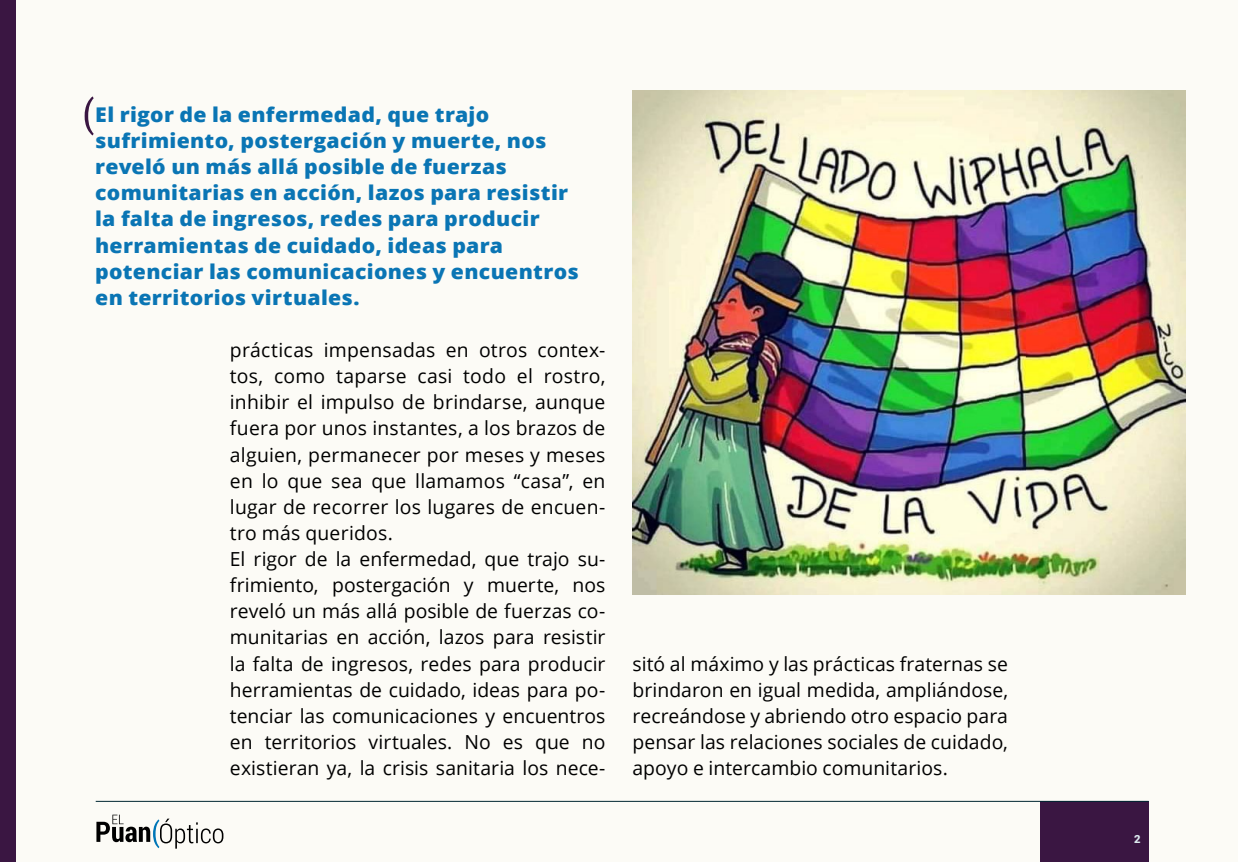
<style>
.page{position:relative;width:1238px;height:862px;background:#fff}
.page>*{position:absolute;margin:0;border:0;box-sizing:border-box;transform-origin:0 0}
.destacado{font:800 20.25px/26.1px "Open Sans";letter-spacing:.015em;color:#0a75b4;scale:1.05 1}
.textosinsangria{font:19.35px/26.1px "Open Sans";letter-spacing:.005em;color:#000;text-align:justify}
.t1{font:900 11.25px "Roboto";color:#dbe9ee}
</style>
<div class="page">
<div style="left:0;top:0;width:1237px;height:861px;background:#fcfbf6"></div>
<div style="left:0;top:0;width:16px;height:861px;background:#3a1642"></div>
<div style="left:1039px;top:800px;width:109px;height:61px;background:#3a1642"></div>
<hr style="left:96px;top:800px;width:1052px;height:1px;background:#002732">
<svg style="left:96px;top:814px;width:127px;height:34px"></svg>
<svg style="left:85px;top:96px;width:9px;height:39px"></svg>
<img style="left:632px;top:91px;width:553px;height:502px">
<p class="destacado" style="left:95px;top:100px;width:462px">El rigor de la enfermedad, que trajo sufrimiento, postergación y muerte, nos reveló un más allá posible de fuerzas comunitarias en acción, lazos para resistir la falta de ingresos, redes para producir herramientas de cuidado, ideas para potenciar las comunicaciones y encuentros en territorios virtuales.</p>
<p class="textosinsangria" style="left:230px;top:336px;width:377px">prácticas impensadas en otros contex&shy;tos, como taparse casi todo el rostro, inhibir el impulso de brindarse, aunque fuera por unos instantes, a los brazos de alguien, permanecer por meses y meses en lo que sea que llamamos “casa”, en lugar de recorrer los lugares de encuen&shy;tro más queridos.</p>
<p class="textosinsangria" style="left:230px;top:545px;width:377px">El rigor de la enfermedad, que trajo su&shy;frimiento, postergación y muerte, nos reveló un más allá posible de fuerzas co&shy;munitarias en acción, lazos para resistir la falta de ingresos, redes para producir herramientas de cuidado, ideas para po&shy;tenciar las comunicaciones y encuentros en territorios virtuales. No es que no existieran ya, la crisis sanitaria los nece-</p>
<p class="textosinsangria" style="left:632px;top:649px;width:377px">sitó al máximo y las prácticas fraternas se brindaron en igual medida, ampliándose, recreándose y abriendo otro espacio para pensar las relaciones sociales de cuidado, apoyo e intercambio comunitarios.</p>
<p class="t1" style="left:1133px;top:830px;width:8px">2</p>
</div>
